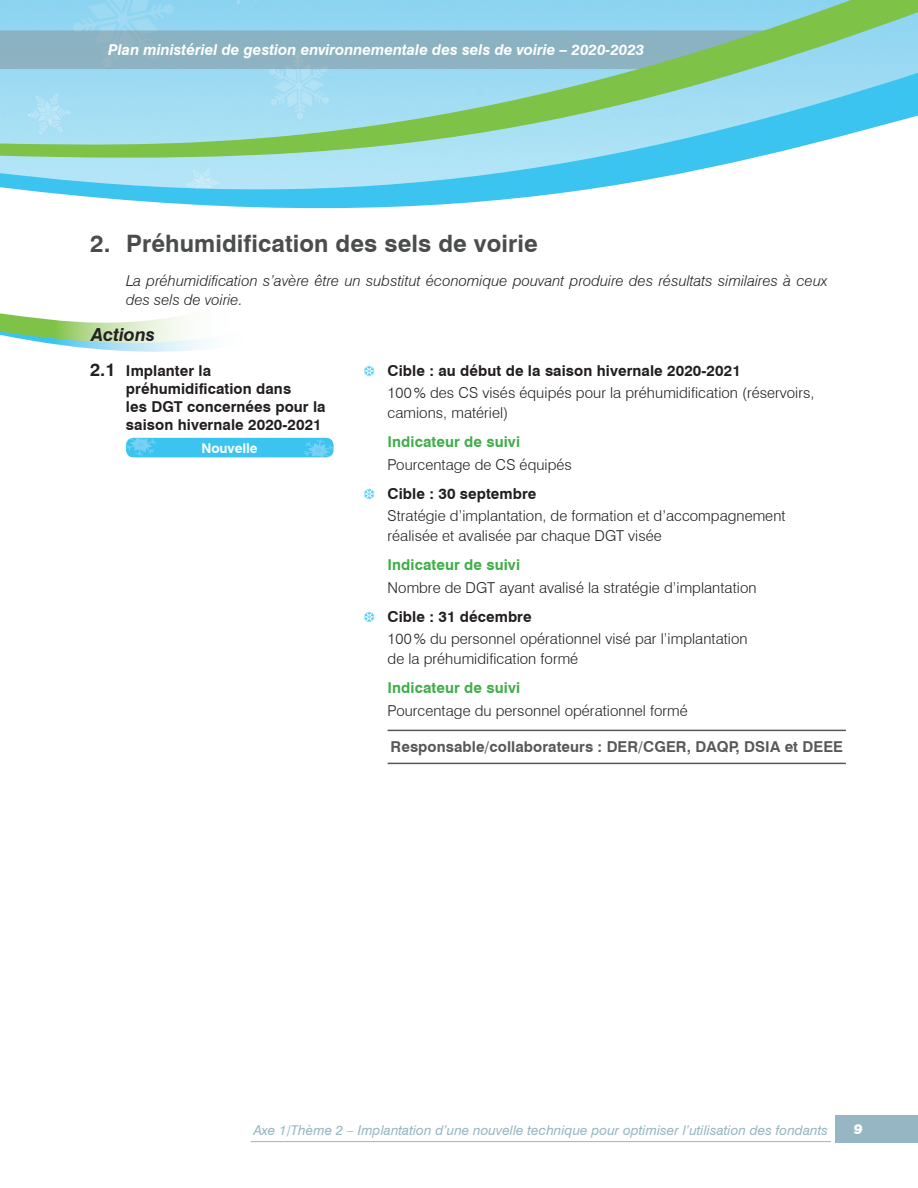
<style>
.page{position:relative;width:918px;height:1188px;background:#fff}
.page>*{position:absolute;margin:0;border:0;box-sizing:border-box;transform-origin:0 0}
.t1{font:700 24px "Swiss 721 BT";letter-spacing:.005em;color:#4b4c4d}
.t2{font:italic 700 18px "Swiss 721 BT";color:#231f20}
.t3{font:300 15px/19.8px "Swiss 721 BT";letter-spacing:.005em;color:#231f20}
.t4{font:700 15px/18px "Swiss 721 BT";letter-spacing:.005em;color:#231f20}
.t5{font:italic 300 15px/19.8px "Swiss 721 BT";letter-spacing:.005em;color:#231f20}
.t6{font:italic 700 15px "Swiss 721 BT";color:#fff}
.t7{font:700 15px "Swiss 721 BT";letter-spacing:.005em;color:#40ae49}
.t8{font:700 15px "Swiss 721 BT";letter-spacing:.005em;color:#57585a}
.t9{font:italic 13.5px "Swiss 721 BT";letter-spacing:.005em;color:#95b6c2}
.t10{font:700 13.5px "Swiss 721 BT";color:#fff}
.t11{font:italic 900 13.5px "Swiss 721 BT";color:#fff}
.s1{font-size:18px}
</style>
<div class="page">
<div style="left:836px;top:1115px;width:82px;height:28px;background:#95b6c2"></div>
<svg style="left:0;top:0;width:918px;height:209px;background:#97d4d9"></svg>
<hr style="left:388px;top:730px;width:458px;height:1px;background:#57585a">
<hr style="left:388px;top:763px;width:458px;height:1px;background:#57585a">
<div style="left:126px;top:438px;width:208px;height:19px;background:#3cc4f0;border-radius:8px"></div>
<svg style="left:126px;top:438px;width:30px;height:18px"></svg>
<svg style="left:304px;top:439px;width:30px;height:18px"></svg>
<hr style="left:251px;top:1141px;width:580px;height:1px;background:#95b6c2">
<svg style="left:0;top:313px;width:209px;height:39px"></svg>
<p class="t6" style="left:108px;top:41px;width:538px">Plan ministériel de gestion environnementale des sels de voirie – 2020-2023</p>
<h1 class="t1" style="left:90px;top:229px;width:449px">2. Préhumidification des sels de voirie</h1>
<p class="t5" style="left:126px;top:270px;width:703px">La préhumidification s’avère être un substitut économique pouvant produire des résultats similaires à ceux des sels de voirie.</p>
<p class="t2" style="left:92px;top:323px;width:65px">Actions</p>
<p class="t4" style="left:126px;top:361px;width:201px;text-indent:-36px"><span class="s1">2.1</span> Implanter la préhumidification dans<br>les DGT concernées pour la saison hivernale 2020‑2021</p>
<p class="t10" style="left:201px;top:440px;width:58px">Nouvelle</p>
<p class="t4" style="left:388px;top:361px;width:355px">Cible : au début de la saison hivernale 2020‑2021</p>
<p class="t3" style="left:388px;top:383px;width:428px">100 % des CS visés équipés pour la préhumidification (réservoirs, camions, matériel)</p>
<p class="t7" style="left:388px;top:433px;width:134px">Indicateur de suivi</p>
<p class="t3" style="left:388px;top:454px;width:186px">Pourcentage de CS équipés</p>
<p class="t4" style="left:388px;top:484px;width:150px">Cible : 30 septembre</p>
<p class="t3" style="left:388px;top:506px;width:399px">Stratégie d’implantation, de formation et d’accompagnement réalisée et avalisée par chaque DGT visée</p>
<p class="t7" style="left:388px;top:556px;width:134px">Indicateur de suivi</p>
<p class="t3" style="left:388px;top:577px;width:370px">Nombre de DGT ayant avalisé la stratégie d’implantation</p>
<p class="t4" style="left:388px;top:607px;width:146px">Cible : 31 décembre</p>
<p class="t3" style="left:388px;top:629px;width:362px">100 % du personnel opérationnel visé par l’implantation de la préhumidification formé</p>
<p class="t7" style="left:388px;top:679px;width:134px">Indicateur de suivi</p>
<p class="t3" style="left:388px;top:700px;width:302px">Pourcentage du personnel opérationnel formé</p>
<p class="t8" style="left:391px;top:738px;width:454px">Responsable/collaborateurs : DER/CGER, DAQP, DSIA et DEEE</p>
<p class="t9" style="left:254px;top:1122px;width:576px">Axe 1/Thème 2 – Implantation d’une nouvelle technique pour optimiser l’utilisation des fondants</p>
<p class="t11" style="left:854px;top:1121px;width:10px">9</p>
</div>
